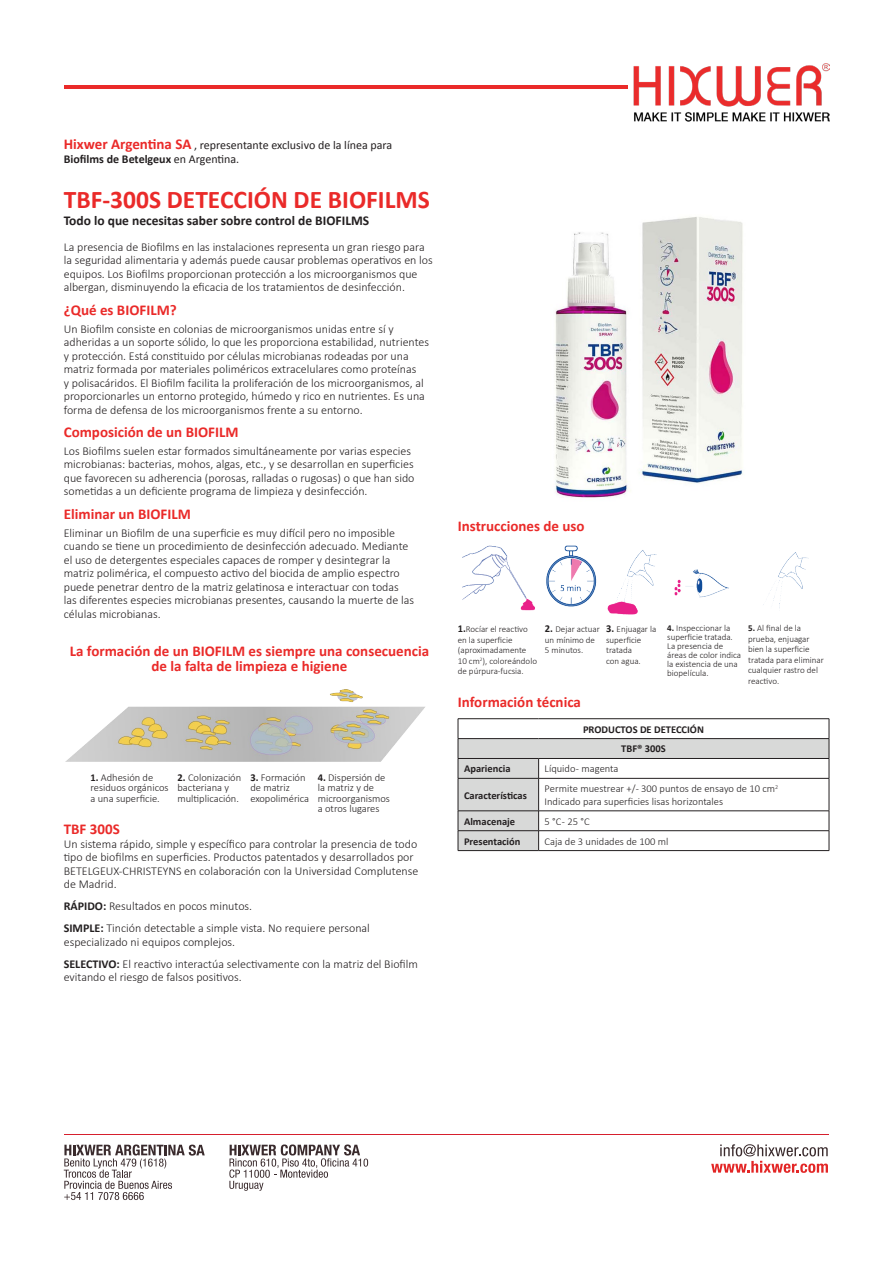
<style>
.page{position:relative;width:893px;height:1263px;background:#fff}
.page>*{position:absolute;margin:0;border:0;box-sizing:border-box;transform-origin:0 0}
.t1{font:700 25.5px "Calibri";color:#ea2a29}
.t2{font:700 15px/15px "Calibri";color:#ea2a29;text-align:center}
.t3{font:700 13.5px "Calibri";color:#231f20}
.t4{font:300 12px/13.5px "Calibri";color:#231f20}
.t5{font:12px/13.5px "Calibri";color:#231f20}
.t6{font:300 10.5px/10.5px "Calibri";color:#231f20}
.t7{font:700 10.5px "Calibri";color:#231f20}
.t8{font:300 9px/10.5px "Calibri";color:#231f20}
.s1{font-weight:700;font-size:15px;color:#ea2a29}
.s2{font-weight:700}
.s3{font-weight:700;font-size:10.5px}
</style>
<div class="page">
<hr style="left:65px;top:1134px;width:764px;height:1px;background:#d61f2d">
<svg style="left:229px;top:1144px;width:139px;height:47px"></svg>
<svg style="left:711px;top:1144px;width:117px;height:29px"></svg>
<svg style="left:64px;top:1144px;width:141px;height:56px"></svg>
<hr style="left:64px;top:85px;width:564px;height:3px;background:#ea2a29">
<img style="left:634px;top:64px;width:195px;height:58px">
<img style="left:66px;top:690px;width:359px;height:72px">
<img style="left:555px;top:217px;width:188px;height:281px">
<img style="left:462px;top:545px;width:73px;height:66px">
<img style="left:546px;top:545px;width:51px;height:62px">
<img style="left:607px;top:550px;width:50px;height:65px">
<img style="left:674px;top:569px;width:55px;height:29px">
<img style="left:763px;top:552px;width:46px;height:56px">
<div style="left:458px;top:739px;width:371px;height:19px;background:#d8d9d8"></div>
<hr style="left:458px;top:718px;width:81px;height:1px;background:#231f20">
<hr style="left:539px;top:718px;width:290px;height:1px;background:#231f20">
<hr style="left:539px;top:738px;width:290px;height:1px;background:#231f20">
<hr style="left:539px;top:758px;width:290px;height:1px;background:#231f20">
<svg style="left:829px;top:719px;width:1px;height:59px"></svg>
<hr style="left:539px;top:778px;width:290px;height:1px;background:#231f20">
<hr style="left:829px;top:778px;width:1px;height:33px;background:#231f20">
<hr style="left:539px;top:810px;width:290px;height:1px;background:#231f20">
<hr style="left:539px;top:830px;width:290px;height:1px;background:#231f20">
<svg style="left:458px;top:719px;width:81px;height:131px"></svg>
<svg style="left:829px;top:811px;width:1px;height:39px"></svg>
<hr style="left:458px;top:850px;width:81px;height:1px;background:#231f20">
<hr style="left:539px;top:850px;width:290px;height:1px;background:#231f20">
<p class="t5" style="left:64px;top:138px;width:330px"><span class="s1">Hixwer Argentina SA</span> , representante exclusivo de la línea para<br><span class="s2">Biofilms de Betelgeux</span> en Argentina.</p>
<p class="t1" style="left:64px;top:181px;width:368px">TBF-300S DETECCIÓN DE BIOFILMS</p>
<p class="t3" style="left:64px;top:211px;width:307px">Todo lo que necesitas saber sobre control de BIOFILMS</p>
<p class="t4" style="left:64px;top:240px;width:370px">La presencia de Biofilms en las instalaciones representa un gran riesgo para la seguridad alimentaria y además puede causar problemas operativos en los equipos. Los Biofilms proporcionan protección a los microorganismos que albergan, disminuyendo la eficacia de los tratamientos de desinfección.</p>
<p class="t2" style="left:64px;top:302px;width:114px">¿Qué es BIOFILM?</p>
<p class="t4" style="left:64px;top:322px;width:367px">Un Biofilm consiste en colonias de microorganismos unidas entre sí y adheridas a un soporte sólido, lo que les proporciona estabilidad, nutrientes y protección. Está constituido por células microbianas rodeadas por una matriz formada por materiales poliméricos extracelulares como proteínas<br>y polisacáridos. El Biofilm facilita la proliferación de los microorganismos, al proporcionarles un entorno protegido, húmedo y rico en nutrientes. Es una forma de defensa de los microorganismos frente a su entorno.</p>
<p class="t2" style="left:64px;top:424px;width:176px">Composición de un BIOFILM</p>
<p class="t4" style="left:64px;top:444px;width:352px">Los Biofilms suelen estar formados simultáneamente por varias especies microbianas: bacterias, mohos, algas, etc., y se desarrollan en superficies que favorecen su adherencia (porosas, ralladas o rugosas) o que han sido sometidas a un deficiente programa de limpieza y desinfección.</p>
<p class="t2" style="left:64px;top:506px;width:129px">Eliminar un BIOFILM</p>
<p class="t4" style="left:64px;top:526px;width:352px">Eliminar un Biofilm de una superficie es muy difícil pero no imposible cuando se tiene un procedimiento de desinfección adecuado. Mediante el uso de detergentes especiales capaces de romper y desintegrar la matriz polimérica, el compuesto activo del biocida de amplio espectro puede penetrar dentro de la matriz gelatinosa e interactuar con todas las diferentes especies microbianas presentes, causando la muerte de las células microbianas.</p>
<p class="t2" style="left:70px;top:643px;width:361px">La formación de un BIOFILM es siempre una consecuencia de la falta de limpieza e higiene</p>
<p class="t6" style="left:90px;top:772px;width:80px"><span class="s2">1.</span> Adhesión de residuos orgánicos a una superficie.</p>
<p class="t6" style="left:177px;top:772px;width:65px"><span class="s2">2.</span> Colonización bacteriana y multiplicación.</p>
<p class="t6" style="left:250px;top:772px;width:60px"><span class="s2">3.</span> Formación de matriz exopolimérica</p>
<p class="t6" style="left:318px;top:772px;width:74px"><span class="s2">4.</span> Dispersión de la matriz y de microorganismos</p>
<p class="t6" style="left:318px;top:803px;width:63px">a otros lugares</p>
<p class="t2" style="left:64px;top:821px;width:58px">TBF 300S</p>
<p class="t4" style="left:64px;top:837px;width:356px">Un sistema rápido, simple y específico para controlar la presencia de todo tipo de biofilms en superficies. Productos patentados y desarrollados por BETELGEUX-CHRISTEYNS en colaboración con la Universidad Complutense de Madrid.</p>
<p class="t4" style="left:64px;top:899px;width:190px"><span class="s2">RÁPIDO:</span> Resultados en pocos minutos.</p>
<p class="t4" style="left:64px;top:921px;width:308px"><span class="s2">SIMPLE:</span> Tinción detectable a simple vista. No requiere personal especializado ni equipos complejos.</p>
<p class="t4" style="left:64px;top:957px;width:356px"><span class="s2">SELECTIVO:</span> El reactivo interactúa selectivamente con la matriz del Biofilm evitando el riesgo de falsos positivos.</p>
<p class="t2" style="left:458px;top:518px;width:128px">Instrucciones de uso</p>
<p class="t8" style="left:458px;top:624px;width:71px"><span class="s3">1.</span>Rocíar el reactivo</p>
<p class="t8" style="left:458px;top:634px;width:70px">en la superficie (aproximadamente</p>
<p class="t8" style="left:458px;top:655px;width:81px">10 cm<sup>2</sup>), coloreándolo</p>
<p class="t8" style="left:458px;top:666px;width:67px">de púrpura-fucsia.</p>
<p class="t8" style="left:545px;top:624px;width:56px"><span class="s3">2.</span> Dejar actuar un mínimo de<br>5 minutos.</p>
<p class="t8" style="left:606px;top:624px;width:52px"><span class="s3">3.</span> Enjuagar la</p>
<p class="t8" style="left:606px;top:634px;width:37px">superficie tratada</p>
<p class="t8" style="left:606px;top:655px;width:36px">con agua.</p>
<p class="t2" style="left:458px;top:694px;width:125px">Información técnica</p>
<p class="t8" style="left:748px;top:623px;width:77px"><span class="s2">5.</span> Al final de la prueba, enjuagar bien la superficie tratada para eliminar cualquier rastro del reactivo.</p>
<p class="t8" style="left:667px;top:624px;width:67px;line-height:9px"><span class="s2">4.</span> Inspeccionar la superficie tratada.</p>
<p class="t8" style="left:667px;top:642px;width:75px;line-height:9px">La presencia de áreas de color indica la existencia de una biopelícula.</p>
<p class="t7" style="left:583px;top:722px;width:122px">PRODUCTOS DE DETECCIÓN</p>
<p class="t7" style="left:621px;top:741px;width:46px">TBF® 300S</p>
<p class="t7" style="left:464px;top:761px;width:48px">Apariencia</p>
<p class="t6" style="left:545px;top:763px;width:75px">Líquido - magenta</p>
<p class="t7" style="left:464px;top:788px;width:64px">Características</p>
<p class="t6" style="left:545px;top:782px;width:235px;line-height:12.6px">Permite muestrear +/- 300 puntos de ensayo de 10 cm<sup>2<br></sup>Indicado para superficies lisas horizontales</p>
<p class="t7" style="left:464px;top:814px;width:53px">Almacenaje</p>
<p class="t6" style="left:545px;top:816px;width:47px">5 °C - 25 °C</p>
<p class="t7" style="left:464px;top:834px;width:58px">Presentación</p>
<p class="t6" style="left:545px;top:836px;width:125px">Caja de 3 unidades de 100 ml</p>
</div>
